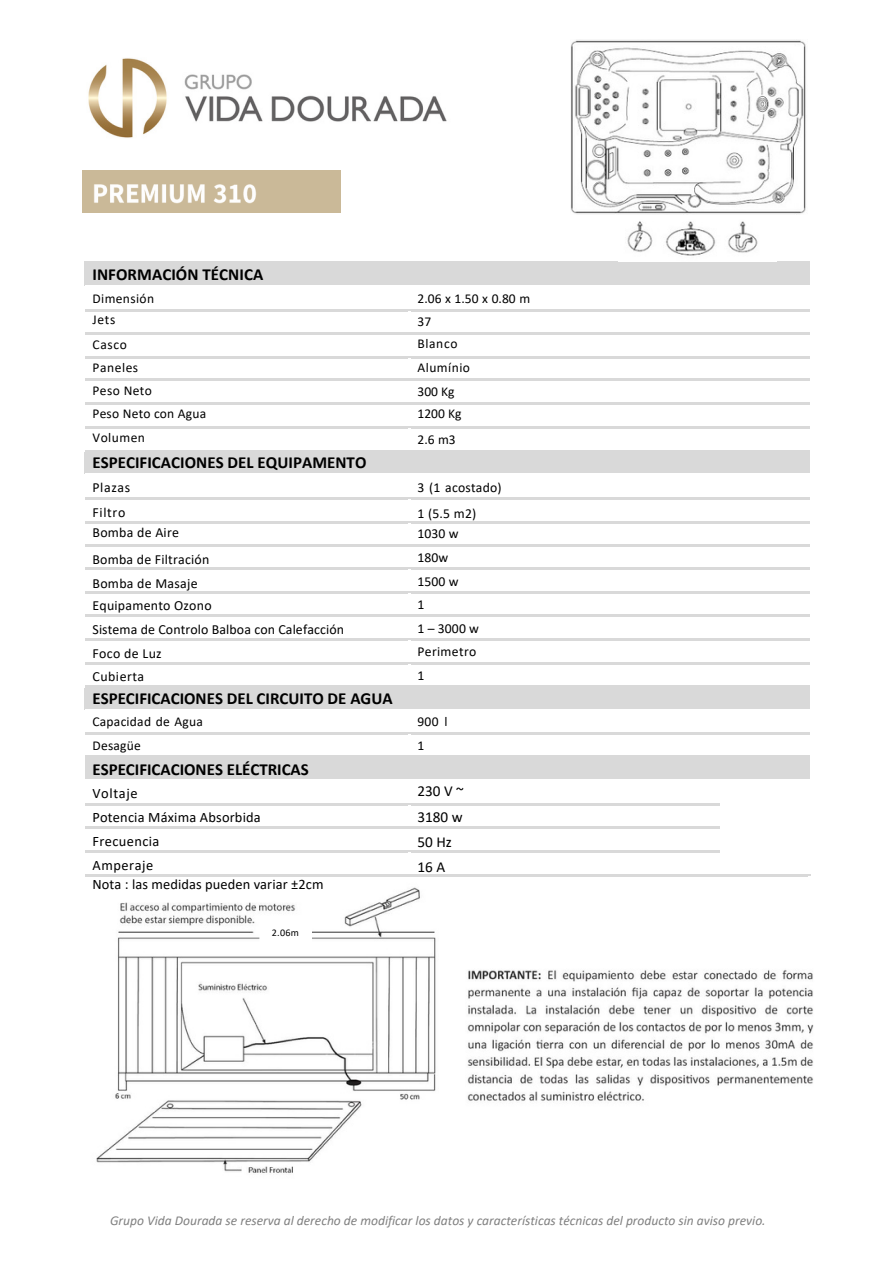
<style>
.page{position:relative;width:894px;height:1264px;background:#fff}
.page>*{position:absolute;margin:0;border:0;box-sizing:border-box;transform-origin:0 0}
.t1{font:700 16.95px "Calibri";color:#000}
.t2{font:15.15px/25.3px "Calibri";color:#000}
.t3{font:14.4px/24px "Calibri";letter-spacing:.01em;color:#000}
.t4{font:13.95px/23.1px "Calibri";letter-spacing:.015em;color:#000}
.t5{font:13.95px/24.3px "Calibri";letter-spacing:.045em;color:#000}
.t6{font:13.65px/23.5px "Calibri";letter-spacing:.02em;color:#000}
.t7{font:13.5px/23px "Calibri";letter-spacing:.03em;color:#000}
.t8{font:italic 13.5px "Calibri";color:#808080}
.t9{font:10.2px "Calibri";color:#000}
</style>
<div class="page">
<img style="left:85px;top:874px;width:729px;height:299px">
<div style="left:82px;top:170px;width:259px;height:42px;background:#cab998"></div>
<div style="left:85px;top:264px;width:724px;height:21px;background:#d9d9d9"></div>
<hr style="left:85px;top:261px;width:724px;height:3px;background:#d9d9d9">
<hr style="left:85px;top:309px;width:323px;height:2px;background:#d9d9d9">
<hr style="left:410px;top:309px;width:399px;height:2px;background:#d9d9d9">
<hr style="left:85px;top:332px;width:323px;height:3px;background:#d9d9d9">
<hr style="left:410px;top:332px;width:399px;height:3px;background:#d9d9d9">
<hr style="left:85px;top:356px;width:323px;height:2px;background:#d9d9d9">
<hr style="left:410px;top:356px;width:399px;height:2px;background:#d9d9d9">
<hr style="left:85px;top:379px;width:323px;height:2px;background:#d9d9d9">
<hr style="left:410px;top:379px;width:399px;height:2px;background:#d9d9d9">
<hr style="left:85px;top:402px;width:323px;height:3px;background:#d9d9d9">
<hr style="left:410px;top:402px;width:399px;height:3px;background:#d9d9d9">
<hr style="left:85px;top:426px;width:323px;height:2px;background:#d9d9d9">
<hr style="left:410px;top:426px;width:399px;height:2px;background:#d9d9d9">
<div style="left:85px;top:452px;width:724px;height:21px;background:#d9d9d9"></div>
<hr style="left:85px;top:450px;width:323px;height:2px;background:#d9d9d9">
<hr style="left:410px;top:450px;width:399px;height:2px;background:#d9d9d9">
<hr style="left:85px;top:497px;width:323px;height:2px;background:#d9d9d9">
<hr style="left:410px;top:497px;width:399px;height:2px;background:#d9d9d9">
<hr style="left:85px;top:521px;width:323px;height:2px;background:#d9d9d9">
<hr style="left:410px;top:521px;width:399px;height:2px;background:#d9d9d9">
<hr style="left:85px;top:544px;width:323px;height:3px;background:#d9d9d9">
<hr style="left:410px;top:544px;width:399px;height:3px;background:#d9d9d9">
<hr style="left:85px;top:567px;width:323px;height:2px;background:#d9d9d9">
<hr style="left:410px;top:567px;width:399px;height:2px;background:#d9d9d9">
<hr style="left:85px;top:591px;width:323px;height:2px;background:#d9d9d9">
<hr style="left:410px;top:591px;width:399px;height:2px;background:#d9d9d9">
<hr style="left:85px;top:614px;width:323px;height:3px;background:#d9d9d9">
<hr style="left:410px;top:614px;width:399px;height:3px;background:#d9d9d9">
<hr style="left:85px;top:638px;width:323px;height:2px;background:#d9d9d9">
<hr style="left:410px;top:638px;width:399px;height:2px;background:#d9d9d9">
<hr style="left:85px;top:662px;width:323px;height:2px;background:#d9d9d9">
<hr style="left:410px;top:662px;width:399px;height:2px;background:#d9d9d9">
<div style="left:85px;top:688px;width:724px;height:21px;background:#d9d9d9"></div>
<hr style="left:85px;top:685px;width:323px;height:3px;background:#d9d9d9">
<hr style="left:410px;top:685px;width:399px;height:3px;background:#d9d9d9">
<hr style="left:85px;top:732px;width:323px;height:2px;background:#d9d9d9">
<hr style="left:410px;top:732px;width:399px;height:2px;background:#d9d9d9">
<div style="left:85px;top:757px;width:324px;height:22px;background:#d9d9d9"></div>
<div style="left:409px;top:757px;width:400px;height:22px;background:#d9d9d9"></div>
<hr style="left:85px;top:755px;width:323px;height:2px;background:#d9d9d9">
<hr style="left:413px;top:755px;width:396px;height:2px;background:#d9d9d9">
<hr style="left:85px;top:803px;width:323px;height:2px;background:#d9d9d9">
<hr style="left:410px;top:803px;width:309px;height:2px;background:#d9d9d9">
<hr style="left:85px;top:826px;width:323px;height:2px;background:#d9d9d9">
<hr style="left:410px;top:826px;width:309px;height:2px;background:#d9d9d9">
<hr style="left:85px;top:850px;width:323px;height:2px;background:#d9d9d9">
<hr style="left:410px;top:850px;width:309px;height:2px;background:#d9d9d9">
<hr style="left:85px;top:874px;width:323px;height:2px;background:#d9d9d9">
<hr style="left:410px;top:874px;width:309px;height:2px;background:#d9d9d9">
<hr style="left:723px;top:874px;width:85px;height:2px;background:#d9d9d9">
<hr style="left:808px;top:876px;width:2px;height:32px;background:#fff">
<img style="left:94px;top:184px;width:162px;height:20px">
<div style="left:260px;top:919px;width:51px;height:22px;background:#fff"></div>
<img style="left:618px;top:214px;width:158px;height:48px">
<img style="left:570px;top:40px;width:236px;height:174px">
<img style="left:88px;top:58px;width:359px;height:80px">
<p class="t1" style="left:92px;top:267px;width:172px">INFORMACIÓN TÉCNICA</p>
<p class="t7" style="left:92px;top:289px;width:63px;line-height:21.5px">Dimensión<br>Jets</p>
<p class="t7" style="left:92px;top:334px;width:115px">Casco<br>Paneles<br>Peso Neto<br>Peso Neto con Agua<br>Volumen</p>
<p class="t1" style="left:92px;top:455px;width:275px">ESPECIFICACIONES DEL EQUIPAMENTO</p>
<p class="t5" style="left:92px;top:476px;width:39px">Plazas<br>Filtro</p>
<p class="t4" style="left:92px;top:520px;width:118px;line-height:26.5px">Bomba de Aire<br>Bomba de Filtración</p>
<p class="t4" style="left:92px;top:573px;width:253px">Bomba de Masaje<br>Equipamento Ozono<br>Sistema de Controlo Balboa con Calefacción<br>Foco de Luz<br>Cubierta</p>
<p class="t1" style="left:92px;top:691px;width:301px">ESPECIFICACIONES DEL CIRCUITO DE AGUA</p>
<p class="t7" style="left:92px;top:710px;width:112px;line-height:23.7px">Capacidad de Agua<br>Desagüe</p>
<p class="t1" style="left:92px;top:762px;width:218px">ESPECIFICACIONES ELÉCTRICAS</p>
<p class="t3" style="left:92px;top:782px;width:170px">Voltaje<br>Potencia Máxima Absorbida<br>Frecuencia<br>Amperaje</p>
<p class="t3" style="left:92px;top:873px;width:232px">Nota : las medidas pueden variar ±2cm</p>
<p class="t9" style="left:272px;top:927px;width:28px">2.06m</p>
<p class="t7" style="left:417px;top:288px;width:114px">2.06 x 1.50 x 0.80 m<br>37<br>Blanco<br>Alumínio<br>300 Kg<br>1200 Kg</p>
<p class="t7" style="left:417px;top:429px;width:40px">2.6 m3</p>
<p class="t6" style="left:417px;top:475px;width:86px;line-height:26.2px">3 (1 acostado)<br>1 (5.5 m2)</p>
<p class="t6" style="left:417px;top:523px;width:63px">1030 w<br>180w<br>1500 w<br>1<br>1 – 3000 w<br>Perimetro<br>1</p>
<p class="t7" style="left:417px;top:710px;width:32px;line-height:23.7px">900 l<br>1</p>
<p class="t2" style="left:417px;top:779px;width:48px">230 V ~<br>3180 w<br>50 Hz<br>16 A</p>
<p class="t8" style="left:110px;top:1214px;width:657px">Grupo Vida Dourada se reserva al derecho de modificar los datos y características técnicas del producto sin aviso previo.</p>
</div>
